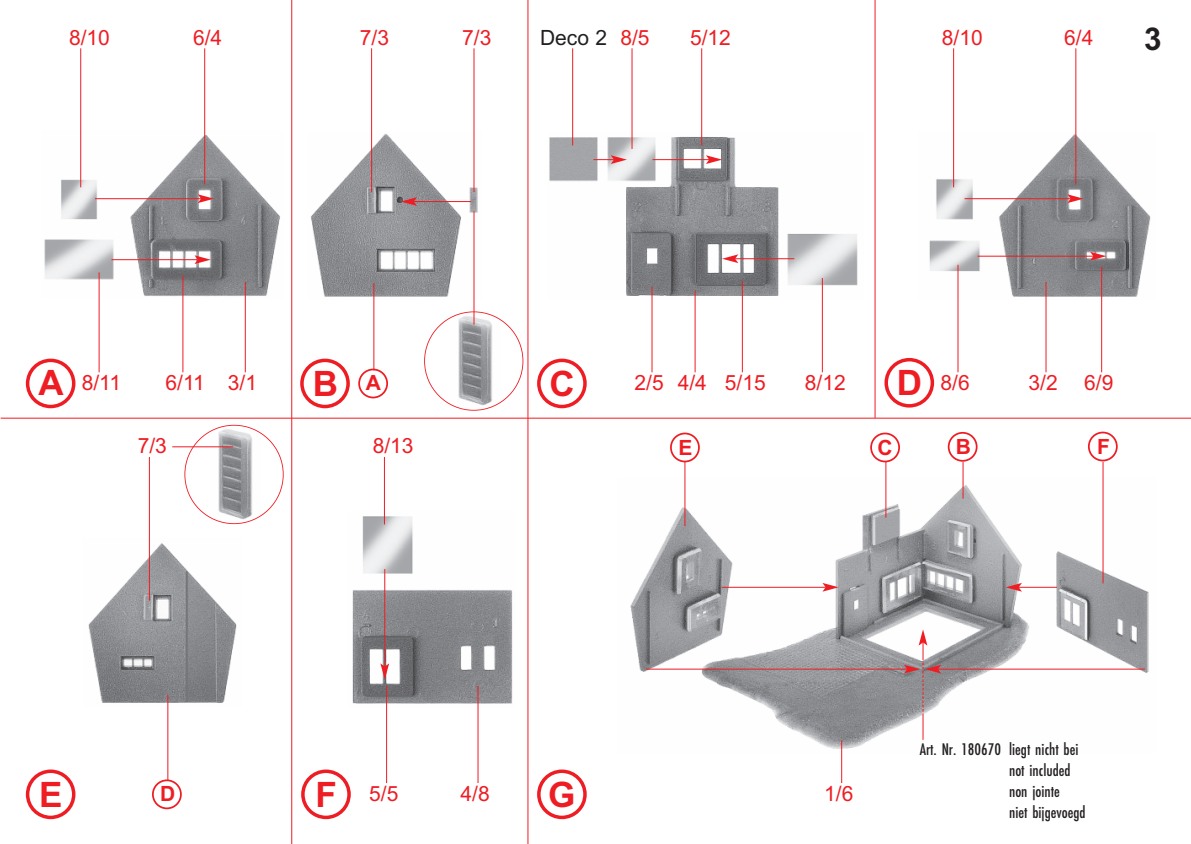
<style>
.page{position:relative;width:1191px;height:844px;background:#fff}
.page>*{position:absolute;margin:0;border:0;box-sizing:border-box;transform-origin:0 0}
.t1{font:700 35px "Arial";color:#ee1d23}
.t2{font:700 31.5px "Arial";color:#231f20}
.t3{font:21px "Arial";color:#ee1d23}
.t4{font:700 21px "Arial";color:#ee1d23}
.t5{font:21px "Arial";color:#231f20}
.t6{font:17.5px/21px "Futura EF Medium Con";color:#231f20}
</style>
<div class="page">
<hr style="left:527px;top:0;width:1px;height:843px;background:#ee1d23">
<hr style="left:291px;top:0;width:1px;height:843px;background:#ee1d23">
<hr style="left:874px;top:0;width:1px;height:418px;background:#ee1d23">
<hr style="left:1px;top:417px;width:1190px;height:1px;background:#ee1d23">
<img style="left:44px;top:131px;width:236px;height:167px">
<img style="left:310px;top:132px;width:168px;height:167px">
<img style="left:549px;top:133px;width:309px;height:167px">
<img style="left:929px;top:132px;width:222px;height:167px">
<img style="left:88px;top:538px;width:149px;height:168px">
<img style="left:352px;top:511px;width:161px;height:196px">
<img style="left:630px;top:478px;width:519px;height:274px">
<svg style="left:26px;top:358px;width:49px;height:50px"></svg>
<svg style="left:300px;top:358px;width:50px;height:50px"></svg>
<svg style="left:537px;top:358px;width:50px;height:50px"></svg>
<svg style="left:884px;top:358px;width:50px;height:49px"></svg>
<svg style="left:26px;top:769px;width:49px;height:50px"></svg>
<svg style="left:301px;top:769px;width:50px;height:50px"></svg>
<svg style="left:537px;top:769px;width:50px;height:50px"></svg>
<svg style="left:358px;top:368px;width:30px;height:30px"></svg>
<svg style="left:947px;top:432px;width:30px;height:29px"></svg>
<svg style="left:870px;top:432px;width:30px;height:30px"></svg>
<svg style="left:152px;top:779px;width:30px;height:30px"></svg>
<svg style="left:670px;top:432px;width:30px;height:30px"></svg>
<svg style="left:1088px;top:431px;width:29px;height:30px"></svg>
<hr style="left:80px;top:48px;width:1px;height:139px;background:#ee1d23">
<hr style="left:631px;top:48px;width:1px;height:101px;background:#ee1d23">
<hr style="left:204px;top:48px;width:1px;height:136px;background:#ee1d23">
<hr style="left:701px;top:48px;width:1px;height:97px;background:#ee1d23">
<hr style="left:572px;top:48px;width:1px;height:97px;background:#ee1d23">
<hr style="left:371px;top:48px;width:1px;height:144px;background:#ee1d23">
<hr style="left:473px;top:48px;width:1px;height:144px;background:#ee1d23">
<hr style="left:149px;top:457px;width:1px;height:143px;background:#ee1d23">
<hr style="left:384px;top:457px;width:1px;height:67px;background:#ee1d23">
<hr style="left:684px;top:462px;width:1px;height:64px;background:#ee1d23">
<hr style="left:885px;top:462px;width:1px;height:55px;background:#ee1d23">
<hr style="left:962px;top:462px;width:1px;height:36px;background:#ee1d23">
<hr style="left:1102px;top:462px;width:1px;height:121px;background:#ee1d23">
<hr style="left:167px;top:694px;width:1px;height:86px;background:#ee1d23">
<hr style="left:99px;top:272px;width:1px;height:100px;background:#ee1d23">
<hr style="left:822px;top:278px;width:1px;height:94px;background:#ee1d23">
<hr style="left:182px;top:275px;width:1px;height:97px;background:#ee1d23">
<hr style="left:386px;top:685px;width:1px;height:97px;background:#ee1d23">
<hr style="left:477px;top:685px;width:1px;height:97px;background:#ee1d23">
<hr style="left:841px;top:740px;width:1px;height:42px;background:#ee1d23">
<hr style="left:651px;top:286px;width:1px;height:86px;background:#ee1d23">
<hr style="left:742px;top:281px;width:1px;height:91px;background:#ee1d23">
<hr style="left:694px;top:290px;width:1px;height:82px;background:#ee1d23">
<hr style="left:245px;top:282px;width:1px;height:90px;background:#ee1d23">
<hr style="left:953px;top:48px;width:1px;height:139px;background:#ee1d23">
<hr style="left:1075px;top:48px;width:1px;height:136px;background:#ee1d23">
<hr style="left:957px;top:265px;width:1px;height:107px;background:#ee1d23">
<hr style="left:1101px;top:266px;width:1px;height:106px;background:#ee1d23">
<hr style="left:1045px;top:282px;width:1px;height:90px;background:#ee1d23">
<hr style="left:373px;top:283px;width:1px;height:87px;background:#ee1d23">
<hr style="left:95px;top:198px;width:106px;height:1px;background:#ee1d23">
<svg style="left:198px;top:194px;width:16px;height:9px"></svg>
<hr style="left:111px;top:259px;width:87px;height:1px;background:#ee1d23">
<svg style="left:194px;top:255px;width:17px;height:9px"></svg>
<hr style="left:964px;top:198px;width:106px;height:1px;background:#ee1d23">
<svg style="left:1067px;top:194px;width:16px;height:9px"></svg>
<hr style="left:977px;top:256px;width:116px;height:1px;background:#ee1d23">
<svg style="left:1090px;top:252px;width:16px;height:8px"></svg>
<hr style="left:414px;top:201px;width:57px;height:1px;background:#ee1d23">
<svg style="left:401px;top:197px;width:16px;height:9px"></svg>
<hr style="left:384px;top:569px;width:1px;height:97px;background:#ee1d23">
<svg style="left:380px;top:663px;width:9px;height:16px"></svg>
<hr style="left:646px;top:668px;width:261px;height:1px;background:#ee1d23">
<hr style="left:938px;top:668px;width:207px;height:1px;background:#ee1d23">
<svg style="left:904px;top:629px;width:37px;height:110px"></svg>
<hr style="left:1018px;top:586px;width:39px;height:1px;background:#ee1d23">
<svg style="left:1005px;top:582px;width:17px;height:9px"></svg>
<hr style="left:721px;top:586px;width:104px;height:1px;background:#ee1d23">
<svg style="left:822px;top:582px;width:16px;height:9px"></svg>
<hr style="left:735px;top:258px;width:59px;height:1px;background:#ee1d23">
<svg style="left:722px;top:254px;width:16px;height:9px"></svg>
<hr style="left:652px;top:159px;width:57px;height:1px;background:#ee1d23">
<svg style="left:706px;top:155px;width:16px;height:9px"></svg>
<svg style="left:593px;top:155px;width:34px;height:9px"></svg>
<img style="left:450px;top:314px;width:50px;height:94px">
<div style="left:424px;top:311px;width:99px;height:99px;border:2px solid #ee1d23;border-radius:50%"></div>
<img style="left:211px;top:427px;width:49px;height:94px">
<div style="left:184px;top:424px;width:100px;height:100px;border:2px solid #ee1d23;border-radius:50%"></div>
<hr style="left:473px;top:211px;width:1px;height:113px;background:#ee1d23">
<hr style="left:172px;top:446px;width:61px;height:1px;background:#ee1d23">
<p class="t3" style="left:69px;top:25px;width:42px">8/10</p>
<p class="t3" style="left:193px;top:25px;width:31px">6/4</p>
<p class="t3" style="left:620px;top:25px;width:31px">8/5</p>
<p class="t3" style="left:360px;top:25px;width:31px">7/3</p>
<p class="t3" style="left:462px;top:25px;width:31px">7/3</p>
<p class="t5" style="left:540px;top:25px;width:69px">Deco 2</p>
<p class="t3" style="left:690px;top:25px;width:42px">5/12</p>
<p class="t3" style="left:942px;top:25px;width:42px">8/10</p>
<p class="t3" style="left:1064px;top:25px;width:31px">6/4</p>
<h2 class="t2" style="left:1144px;top:20px;width:19px">3</h2>
<h1 class="t1" style="left:38px;top:362px;width:27px">A</h1>
<h1 class="t1" style="left:313px;top:363px;width:27px">B</h1>
<h1 class="t1" style="left:549px;top:363px;width:27px">C</h1>
<h1 class="t1" style="left:897px;top:362px;width:27px">D</h1>
<p class="t4" style="left:366px;top:370px;width:17px">A</p>
<p class="t3" style="left:82px;top:371px;width:41px">8/11</p>
<p class="t3" style="left:165px;top:371px;width:41px">6/11</p>
<p class="t3" style="left:805px;top:371px;width:42px">8/12</p>
<p class="t3" style="left:228px;top:371px;width:31px">3/1</p>
<p class="t3" style="left:634px;top:371px;width:133px">2/5 4/4 5/15</p>
<p class="t3" style="left:940px;top:371px;width:31px">8/6</p>
<p class="t3" style="left:1028px;top:371px;width:31px">3/2</p>
<p class="t3" style="left:1084px;top:371px;width:31px">6/9</p>
<p class="t3" style="left:138px;top:433px;width:31px">7/3</p>
<p class="t3" style="left:373px;top:433px;width:42px">8/13</p>
<p class="t4" style="left:678px;top:435px;width:16px">E</p>
<p class="t4" style="left:1097px;top:434px;width:14px">F</p>
<p class="t4" style="left:877px;top:435px;width:17px">C</p>
<p class="t4" style="left:955px;top:434px;width:17px">B</p>
<h1 class="t1" style="left:39px;top:773px;width:25px">E</h1>
<h1 class="t1" style="left:315px;top:773px;width:23px">F</h1>
<h1 class="t1" style="left:548px;top:773px;width:29px">G</h1>
<p class="t3" style="left:369px;top:781px;width:31px">5/5</p>
<p class="t3" style="left:460px;top:781px;width:31px">4/8</p>
<p class="t3" style="left:824px;top:781px;width:31px">1/6</p>
<p class="t4" style="left:160px;top:781px;width:17px">D</p>
<p class="t6" style="left:1009px;top:739px;width:78px;text-indent:-89px">Art. Nr. 180670 liegt nicht bei not included non jointe<br>niet bijgevoegd</p>
</div>
